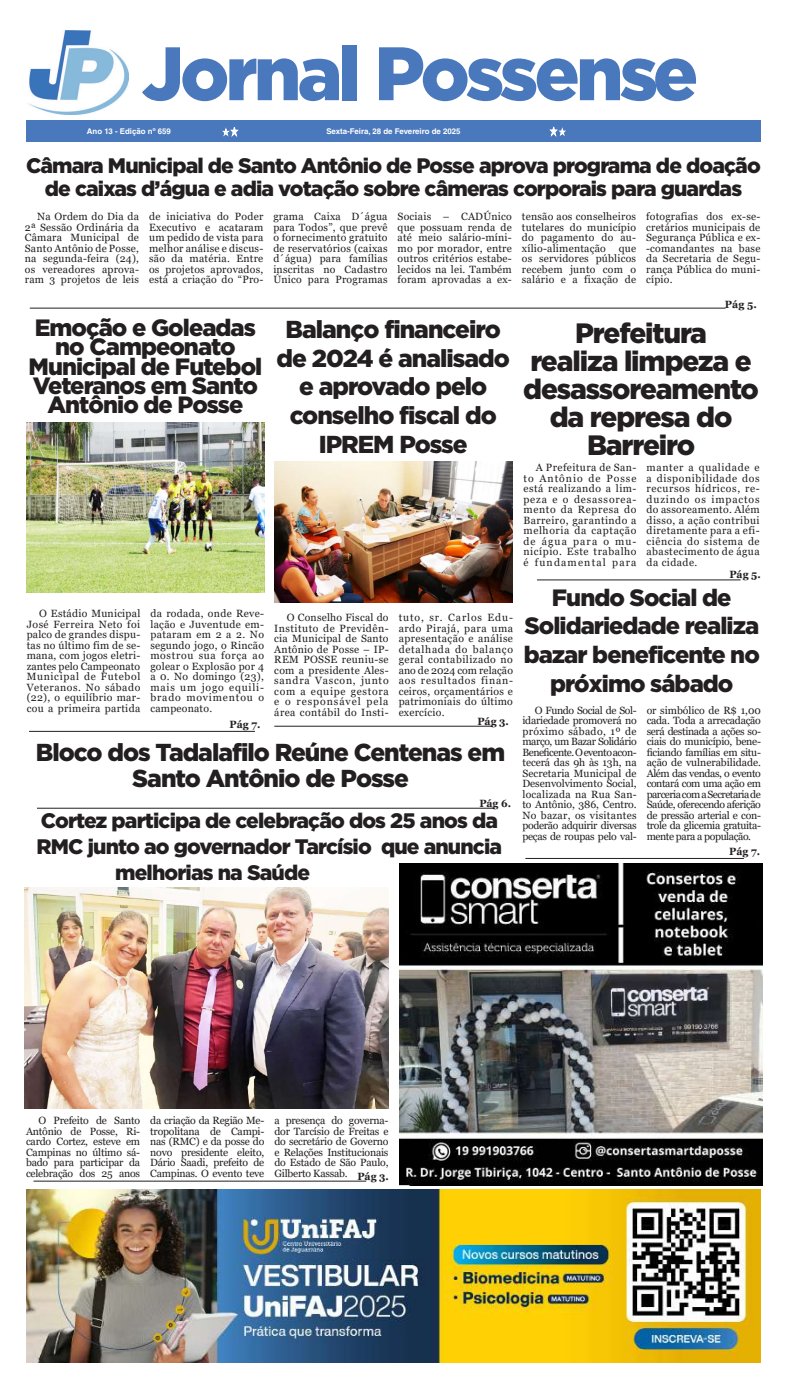
<style>
.page{position:relative;width:787px;height:1389px;background:#fff}
.page>*{position:absolute;margin:0;border:0;box-sizing:border-box;transform-origin:0 0}
.t1{font:900 75.51px "Gotham";letter-spacing:-.05em;color:#4a78bd}
.t2{font:900 28px/28px "Gotham";letter-spacing:-.04em;color:#231f20;text-align:center}
.t3{font:900 24.5px/28.9px "Gotham";letter-spacing:-.04em;color:#231f20;text-align:center}
.t4{font:900 23.62px/19.2px "Gotham";letter-spacing:-.04em;color:#231f20;text-align:center}
.t5{font:900 21px/22.8px "Gotham";letter-spacing:-.04em;color:#231f20;text-align:center}
.t6{font:10.5px/10.5px "Georgia";letter-spacing:.02em;color:#231f20;text-align:justify}
.t7{font:700 10.5px "Georgia";color:#231f20}
.t8{font:700 7.88px "Helvetica LT Std";color:#fff}
</style>
<div class="page">
<div style="left:26px;top:121px;width:734px;height:21px;background:#4a78bd"></div>
<svg style="left:223px;top:127px;width:16px;height:10px"></svg>
<svg style="left:549px;top:126px;width:17px;height:11px"></svg>
<hr style="left:30px;top:308px;width:695px;height:1px;background:#231f20">
<hr style="left:537px;top:580px;width:203px;height:1px;background:#231f20">
<hr style="left:274px;top:726px;width:218px;height:1px;background:#231f20">
<hr style="left:37px;top:808px;width:458px;height:1px;background:#231f20">
<hr style="left:525px;top:858px;width:218px;height:1px;background:#231f20">
<hr style="left:29px;top:731px;width:226px;height:1px;background:#231f20">
<hr style="left:33px;top:1181px;width:333px;height:1px;background:#231f20">
<img style="left:29px;top:30px;width:100px;height:85px">
<img style="left:27px;top:1189px;width:732px;height:173px">
<img style="left:399px;top:864px;width:362px;height:322px">
<img style="left:26px;top:423px;width:238px;height:170px">
<img style="left:25px;top:888px;width:363px;height:221px">
<img style="left:274px;top:462px;width:238px;height:141px">
<h1 class="t1" style="left:142px;top:30px;width:558px">Jornal Possense</h1>
<p class="t8" style="left:326px;top:126px;width:136px">Sexta-Feira, 28 de Fevereiro de 2025</p>
<p class="t8" style="left:87px;top:126px;width:86px">Ano 13 - Edição nº 659</p>
<h3 class="t5" style="left:26px;top:154px;width:736px">Câmara Municipal de Santo Antônio de Posse aprova programa de doação de caixas d’água e adia votação sobre câmeras corporais para guardas</h3>
<p class="t6" style="left:25px;top:211px;width:116px;text-indent:12px">Na Ordem do Dia da 2ª Sessão Ordinária da Câmara Municipal de Santo Antônio de Posse, na segunda-feira (24), os vereadores aprova&shy;ram 3 projetos de leis</p>
<p class="t6" style="left:149px;top:211px;width:116px">de iniciativa do Poder Executivo e acataram um pedido de vista para melhor análise e discus&shy;são da matéria. Entre os projetos aprovados, está a criação do “Pro-</p>
<p class="t6" style="left:273px;top:211px;width:116px">grama Caixa D´água para Todos”, que prevê o fornecimento gratuito de reservatórios (caixas d´água) para famílias inscritas no Cadastro Único para Programas</p>
<p class="t6" style="left:397px;top:211px;width:116px">Sociais – CADÚnico que possuam renda de até meio salário-míni&shy;mo por morador, entre outros critérios estabe&shy;lecidos na lei. Também foram aprovadas a ex-</p>
<p class="t6" style="left:521px;top:211px;width:116px">tensão aos conselheiros tutelares do município do pagamento do au&shy;xílio-alimentação que os servidores públicos recebem junto com o salário e a fixação de</p>
<p class="t6" style="left:646px;top:211px;width:116px">fotografias dos ex-se&shy;cretários municipais de Segurança Pública e ex--comandantes na base da Secretaria de Segu&shy;rança Pública do muni&shy;cípio.</p>
<h3 class="t4" style="left:28px;top:318px;width:235px">Emoção e Goleadas no Campeonato<br>Municipal de Futebol<br>Veteranos em Santo<br>Antônio de Posse</h3>
<p class="t7" style="left:724px;top:298px;width:34px">Pág 5.</p>
<h3 class="t3" style="left:276px;top:314px;width:235px">Balanço financeiro de 2024 é analisado e aprovado pelo conselho fiscal do<br>IPREM Posse</h3>
<h2 class="t2" style="left:523px;top:318px;width:237px">Prefeitura<br>realiza limpeza e desassoreamento da represa do<br>Barreiro</h2>
<p class="t6" style="left:523px;top:463px;width:114px;text-indent:12px">A Prefeitura de San&shy;to Antônio de Posse está realizando a lim&shy;peza e o desassorea&shy;mento da Represa do Barreiro, garantindo a melhoria da captação de água para o mu&shy;nicípio. Este trabalho é fundamental para</p>
<p class="t6" style="left:646px;top:463px;width:115px">manter a qualidade e a disponibilidade dos recursos hídricos, re&shy;duzindo os impactos do assoreamento. Além disso, a ação contribui diretamente para a efi&shy;ciência do sistema de abastecimento de água da cidade.</p>
<p class="t7" style="left:729px;top:567px;width:33px">Pág 5.</p>
<p class="t6" style="left:27px;top:609px;width:115px;text-indent:12px">O Estádio Municipal José Ferreira Neto foi palco de grandes dispu&shy;tas no último fim de se&shy;mana, com jogos eletri&shy;zantes pelo Campeonato Municipal de Futebol Veteranos. No sábado (22), o equilíbrio mar&shy;cou a primeira partida</p>
<p class="t6" style="left:150px;top:609px;width:115px">da rodada, onde Reve&shy;lação e Juventude em&shy;pataram em 2 a 2. No segundo jogo, o Rincão mostrou sua força ao golear o Explosão por 4 a 0. No domingo (23), mais um jogo equili&shy;brado movimentou o campeonato.</p>
<p class="t7" style="left:229px;top:717px;width:32px">Pág 7.</p>
<p class="t6" style="left:274px;top:613px;width:116px;text-indent:12px">O Conselho Fiscal do Instituto de Previdên&shy;cia Municipal de Santo Antônio de Posse – IP-REM POSSE reuniu-se com a presidente Ales&shy;sandra Vascon, junto com a equipe gestora e o responsável pela área contábil do Insti-</p>
<p class="t6" style="left:398px;top:613px;width:116px">tuto, sr. Carlos Edu&shy;ardo Pirajá, para uma apresentação e análise detalhada do balanço geral contabilizado no ano de 2024 com relação aos resultados finan&shy;ceiros, orçamentários e patrimoniais do último exercício.</p>
<p class="t7" style="left:477px;top:714px;width:33px">Pág 3.</p>
<h3 class="t3" style="left:36px;top:738px;width:471px;line-height:26.2px">Bloco dos Tadalafilo Reúne Centenas em<br>Santo Antônio de Posse</h3>
<p class="t7" style="left:479px;top:796px;width:33px">Pág 6.</p>
<h3 class="t5" style="left:41px;top:808px;width:458px">Cortez participa de celebração dos 25 anos da</h3>
<h3 class="t5" style="left:37px;top:835px;width:467px">RMC junto ao governador Tarcísio que anuncia</h3>
<h3 class="t5" style="left:115px;top:861px;width:196px">melhorias na Saúde</h3>
<h3 class="t4" style="left:523px;top:582px;width:237px;line-height:28.9px">Fundo Social de<br>Solidariedade realiza bazar beneficente no próximo sábado</h3>
<p class="t6" style="left:522px;top:705px;width:116px;text-indent:12px">O Fundo Social de Sol&shy;idariedade promoverá no próximo sábado, 1º de março, um Bazar Solidário Beneficente. O evento acon&shy;tecerá das 9h às 13h, na Secretaria Municipal de Desenvolvimento Social, localizada na Rua San&shy;to Antônio, 386, Centro.<br>No bazar, os visitantes poderão adquirir diversas peças de roupas pelo val-</p>
<p class="t6" style="left:646px;top:705px;width:116px">or simbólico de R$ 1,00 cada. Toda a arrecadação será destinada a ações so&shy;ciais do município, bene&shy;ficiando famílias em situ&shy;ação de vulnerabilidade.<br>Além das vendas, o evento contará com uma ação em parceria com a Secretaria de Saúde, oferecendo aferição de pressão arterial e con&shy;trole da glicemia gratuita&shy;mente para a população.</p>
<p class="t7" style="left:729px;top:845px;width:32px">Pág 7.</p>
<p class="t6" style="left:26px;top:1116px;width:116px;text-indent:12px">O Prefeito de Santo Antônio de Posse, Ri&shy;cardo Cortez, esteve em Campinas no último sá&shy;bado para participar da celebração dos 25 anos</p>
<p class="t6" style="left:150px;top:1116px;width:116px">da criação da Região Me&shy;tropolitana de Campi&shy;nas (RMC) e da posse do novo presidente eleito, Dário Saadi, prefeito de Campinas. O evento teve</p>
<p class="t6" style="left:274px;top:1116px;width:116px">a presença do governa&shy;dor Tarcísio de Freitas e do secretário de Governo e Relações Institucionais do Estado de São Paulo, Gilberto Kassab.</p>
<p class="t7" style="left:357px;top:1170px;width:33px">Pág 3.</p>
</div>
